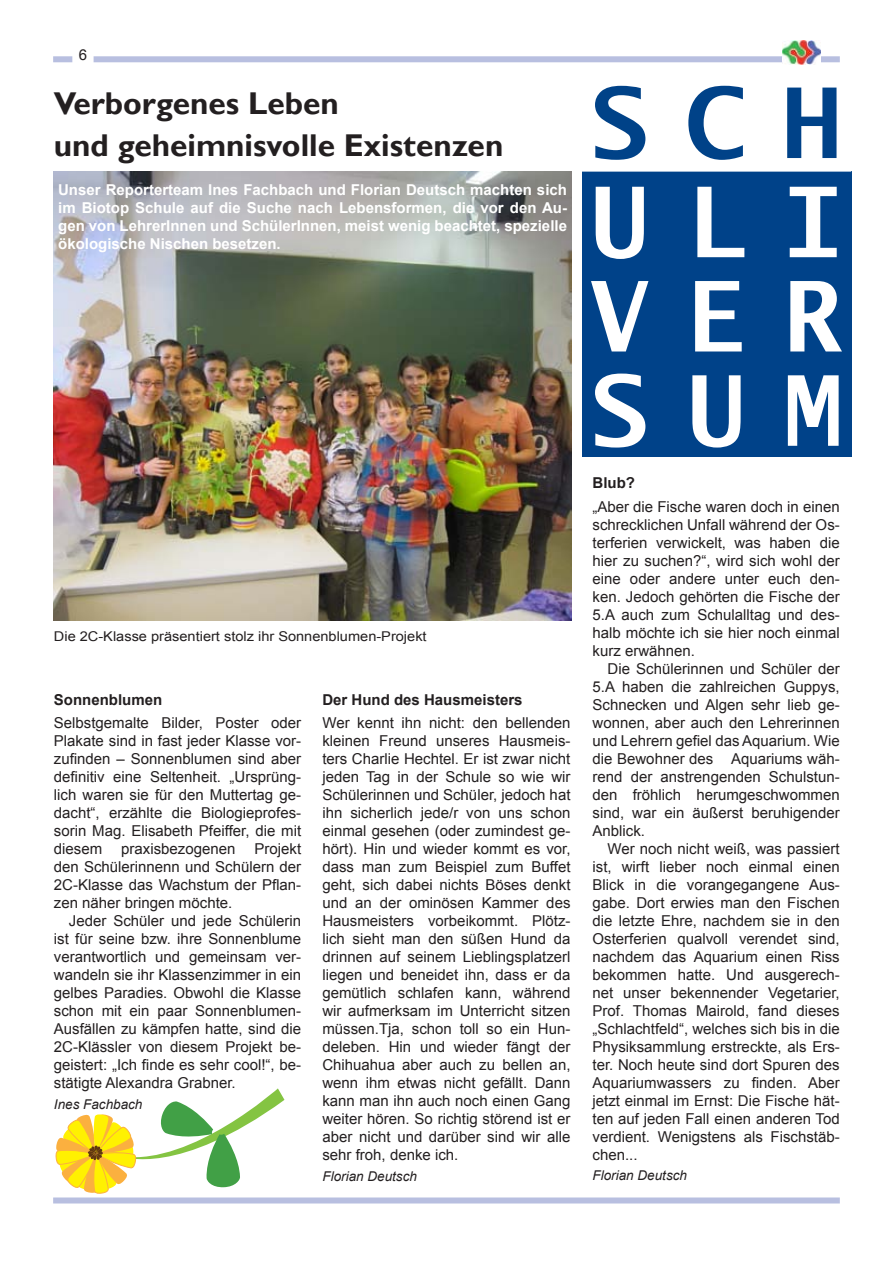
<style>
.page{position:relative;width:893px;height:1263px;background:#fff}
.page>*{position:absolute;margin:0;border:0;box-sizing:border-box;transform-origin:0 0}
.t1{font:700 97.5px/94.3px "Lucida Sans Typewriter";letter-spacing:.39em;color:#fff;text-align:justify}
.t2{font:700 97.5px "Lucida Sans Typewriter";color:#004288}
.t3{font:700 31.5px/42px "Gill Sans";color:#231f20}
.t4{font:15px/18px "Arial";color:#231f20;text-align:justify}
.t5{font:700 15px/18px "Arial";color:#fff;text-align:justify}
.t6{font:700 15px "Arial";color:#231f20}
.t7{font:13.5px "Arial";color:#231f20;scale:1.08 1}
.t8{font:italic 13.5px "Arial";color:#231f20}
</style>
<div class="page">
<div style="left:53px;top:56px;width:787px;height:6px;background:#b8bfe0"></div>
<img style="left:782px;top:41px;width:39px;height:24px">
<div style="left:73px;top:44px;width:20px;height:24px;background:#fff"></div>
<div style="left:53px;top:1197px;width:787px;height:6px;background:#b8bfe0"></div>
<div style="left:582px;top:171px;width:269px;height:285px;background:#004289"></div>
<div style="left:580px;top:69px;width:271px;height:103px;border:2px solid #fff"></div>
<img style="left:53px;top:172px;width:518px;height:449px">
<svg style="left:56px;top:1088px;width:228px;height:106px"></svg>
<p class="t4" style="left:79px;top:46px;width:10px">6</p>
<h2 class="t3" style="left:54px;top:84px;width:451px">Verborgenes Leben<br>und geheimnisvolle Existenzen</h2>
<p class="t5" style="left:58px;top:181px;width:510px">Unser Reporterteam Ines Fachbach und Florian Deutsch machten sich im Biotop Schule auf die Suche nach Lebensformen, die vor den Au&shy;gen von LehrerInnen und SchülerInnen, meist wenig beachtet, spezielle ökologische Nischen besetzen.</p>
<p class="t7" style="left:54px;top:628px;width:347px">Die 2C-Klasse präsentiert stolz ihr Sonnenblumen-Projekt</p>
<p class="t6" style="left:54px;top:690px;width:110px">Sonnenblumen</p>
<p class="t4" style="left:54px;top:714px;width:249px">Selbstgemalte Bilder, Poster oder Plakate sind in fast jeder Klasse vor&shy;zufinden – Sonnenblumen sind aber definitiv eine Seltenheit. „Ursprüng&shy;lich waren sie für den Muttertag ge&shy;dacht“, erzählte die Biologieprofes&shy;sorin Mag. Elisabeth Pfeiffer, die mit diesem</p>
<p class="t4" style="left:54px;top:840px;width:249px;text-indent:201px">Projekt den Schülerinnenn und Schülern der 2C-Klasse das Wachstum der Pflan&shy;zen näher bringen möchte.</p>
<p class="t4" style="left:54px;top:912px;width:249px;text-indent:15px">Jeder Schüler und jede Schülerin ist für seine bzw. ihre Sonnenblume verantwortlich und gemeinsam ver&shy;wandeln sie ihr Klassenzimmer in ein gelbes Paradies. Obwohl die Klasse schon mit ein paar Sonnenblumen-Ausfällen zu kämpfen hatte, sind die 2C-Klässler von diesem Projekt be&shy;geistert: „Ich finde es sehr cool!“, be&shy;stätigte Alexandra Grabner.</p>
<p class="t8" style="left:54px;top:1095px;width:90px">Ines Fachbach</p>
<p class="t4" style="left:121px;top:840px;width:116px">praxisbezogenen</p>
<p class="t6" style="left:322px;top:690px;width:202px">Der Hund des Hausmeisters</p>
<p class="t4" style="left:322px;top:714px;width:250px">Wer kennt ihn nicht: den bellenden kleinen Freund unseres Hausmeis&shy;ters Charlie Hechtel. Er ist zwar nicht jeden Tag in der Schule so wie wir Schülerinnen und Schüler, jedoch hat ihn sicherlich jede/r von uns schon einmal gesehen (oder zumindest ge&shy;hört). Hin und wieder kommt es vor, dass man zum Beispiel zum Buffet geht, sich dabei nichts Böses denkt und an der ominösen Kammer des Hausmeisters vorbeikommt. Plötz&shy;lich sieht man den süßen Hund da drinnen auf seinem Lieblingsplatzerl liegen und beneidet ihn, dass er da gemütlich schlafen kann, während wir aufmerksam im Unterricht sitzen müssen.Tja, schon toll so ein Hun&shy;deleben. Hin und wieder fängt der Chihuahua aber auch zu bellen an, wenn ihm etwas nicht gefällt. Dann kann man ihn auch noch einen Gang weiter hören. So richtig störend ist er aber nicht und darüber sind wir alle sehr froh, denke ich.</p>
<p class="t8" style="left:322px;top:1167px;width:96px">Florian Deutsch</p>
<h1 class="t2" style="left:590px;top:68px;width:252px">SCH</h1>
<h1 class="t1" style="left:590px;top:175px;width:254px">ULI VER SUM</h1>
<p class="t6" style="left:592px;top:473px;width:44px">Blub?</p>
<p class="t4" style="left:592px;top:497px;width:249px">„Aber die Fische waren doch in einen schrecklichen Unfall während der Os&shy;terferien verwickelt, was haben die hier zu suchen?“, wird sich wohl der eine oder andere unter euch den&shy;ken. Jedoch gehörten die Fische der 5.A auch zum Schulalltag und des&shy;halb möchte ich sie hier noch einmal kurz erwähnen.</p>
<p class="t4" style="left:592px;top:659px;width:249px;text-indent:15px">Die Schülerinnen und Schüler der 5.A haben die zahlreichen Guppys, Schnecken und Algen sehr lieb ge&shy;wonnen, aber auch den Lehrerinnen und Lehrern gefiel das Aquarium. Wie die Bewohner des Aquariums wäh&shy;rend der anstrengenden Schulstun&shy;den fröhlich herumgeschwommen sind, war ein äußerst beruhigender Anblick.</p>
<p class="t4" style="left:592px;top:839px;width:249px;text-indent:15px">Wer noch nicht weiß, was passiert ist, wirft lieber noch einmal einen Blick in die vorangegangene Aus&shy;gabe. Dort erwies man den Fischen die letzte Ehre, nachdem sie in den Osterferien qualvoll verendet sind, nachdem das Aquarium einen Riss bekommen hatte. Und ausgerech&shy;net unser bekennender Vegetarier, Prof. Thomas Mairold, fand dieses „Schlachtfeld“, welches sich bis in die Physiksammlung erstreckte, als Ers&shy;ter. Noch heute sind dort Spuren des Aquariumwassers zu finden. Aber jetzt einmal im Ernst: Die Fische hät&shy;ten auf jeden Fall einen anderen Tod verdient. Wenigstens als Fischstäb&shy;chen...</p>
<p class="t8" style="left:592px;top:1166px;width:96px">Florian Deutsch</p>
</div>
